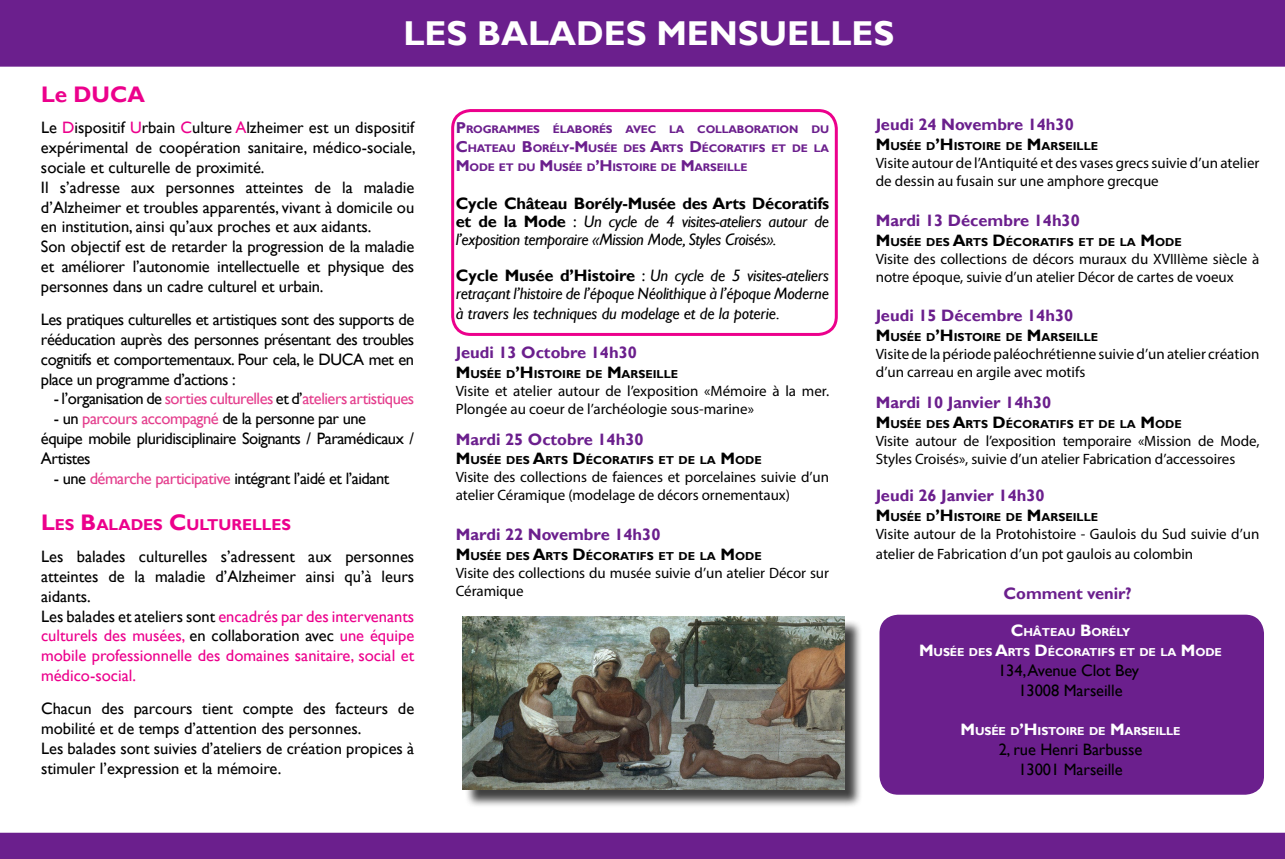
<style>
.page{position:relative;width:1285px;height:859px;background:#fff}
.page>*{position:absolute;margin:0;border:0;box-sizing:border-box;transform-origin:0 0}
.t1{font:700 34.5px "Gill Sans";color:#fff}
.t2{font:700 22.5px "Gill Sans";color:#ec008c}
.t3{font:16.5px/19.8px "Gill Sans";color:#000}
.t4{font:italic 16.5px/18px "Gill Sans";letter-spacing:-.01em;color:#000;text-align:justify}
.t5{font:700 16.5px "Gill Sans";color:#6b1f8d}
.t6{font:16.5px/19.8px "Gill Sans";letter-spacing:-.03em;color:#000}
.t7{font:16.5px "Gill Sans";letter-spacing:-.03em;color:#e43e8d}
.t8{font:700 15.75px "Gill Sans";color:#ec008c}
.t9{font:15px/18px "Myriad Pro";letter-spacing:-.005em;color:#000}
.t10{font:700 11.55px "Gill Sans";color:#000}
.t11{font:700 11.55px/19.8px "Gill Sans";letter-spacing:-.005em;color:#fff;text-align:center}
.t12{font:700 10.95px/18.9px "Gill Sans";letter-spacing:-.015em;color:#6b1f8d;text-align:justify}
.s1{color:#ec008c}
.s2{color:#000}
.s3{color:#e43e8d}
.s4{font-size:22.5px}
.s5{font-size:15.75px}
.s6{font-weight:700;font-style:normal}
.s7{font-style:normal}
.s8{font-size:16.5px}
</style>
<div class="page">
<div style="left:880px;top:615px;width:382px;height:179px;background:#6b1f8d;border-radius:18px"></div>
<div style="left:879px;top:615px;width:384px;height:180px;border:2px solid #6b1f8d;border-radius:18px"></div>
<div style="left:0;top:0;width:1284px;height:67px;background:#6b1f8d"></div>
<div style="left:464px;top:619px;width:398px;height:189px;background:#000;opacity:.75"></div>
<img style="left:462px;top:616px;width:382px;height:173px">
<div style="left:0;top:833px;width:1284px;height:26px;background:#6b1f8d"></div>
<div style="left:451px;top:109px;width:386px;height:227px;border:3px solid #ec008c;border-radius:18px"></div>
<h1 class="t1" style="left:403px;top:12px;width:492px">LES BALADES MENSUELLES</h1>
<h2 class="t2" style="left:41px;top:81px;width:105px">Le DUCA</h2>
<p class="t3" style="left:41px;top:118px;width:376px">Le <span class="s1">D</span>ispositif <span class="s1">U</span>rbain <span class="s1">C</span>ulture <span class="s1">A</span>lzheimer est un dispositif expérimental de coopération sanitaire, médico-sociale, sociale et culturelle de proximité.<br>Il s’adresse aux personnes atteintes de la maladie d’Alzheimer et troubles apparentés, vivant à domicile ou en institution, ainsi qu’aux proches et aux aidants.<br>Son objectif est de retarder la progression de la maladie et améliorer l’autonomie intellectuelle et physique des personnes dans un cadre culturel et urbain.</p>
<p class="t3" style="left:41px;top:310px;width:375px;text-align:justify">Les pratiques culturelles et artistiques sont des supports de rééducation auprès des personnes présentant des troubles cognitifs et comportementaux. Pour cela, le DUCA met en place un programme d’actions :</p>
<p class="t7" style="left:54px;top:389px;width:362px"><span class="s2">- l’organisation de</span> sorties culturelles <span class="s2">et d’</span>ateliers artistiques</p>
<p class="t6" style="left:41px;top:409px;width:375px;text-indent:13px">- un <span class="s3">parcours accompagné</span> de la personne par une<br>équipe mobile pluridisciplinaire Soignants / Paramédicaux /<br>Artistes</p>
<p class="t6" style="left:54px;top:468px;width:337px">- une <span class="s3">démarche participative</span> intégrant l’aidé et l’aidant</p>
<p class="t8" style="left:41px;top:516px;width:251px"><span class="s4">L</span>ES <span class="s4">B</span>ALADES <span class="s4">C</span>ULTURELLES</p>
<p class="t3" style="left:41px;top:547px;width:375px">Les balades culturelles s’adressent aux personnes atteintes de la maladie d’Alzheimer ainsi qu’à leurs aidants.<br>Les balades et ateliers sont <span class="s1">encadrés par des intervenants culturels des musées,</span> en collaboration avec <span class="s1">une équipe mobile professionnelle des domaines sanitaire, social et médico-social.</span></p>
<p class="t3" style="left:41px;top:699px;width:375px">Chacun des parcours tient compte des facteurs de mobilité et de temps d’attention des personnes.<br>Les balades sont suivies d’ateliers de création propices à stimuler l’expression et la mémoire.</p>
<p class="t12" style="left:456px;top:120px;width:201px"><span class="s5">P</span>ROGRAMMES ÉLABORÉS AVEC</p>
<p class="t12" style="left:456px;top:120px;width:375px;text-indent:213px">LA COLLABORATION DU <span class="s5">C</span>HATEAU <span class="s5">B</span>ORÉLY<span class="s5">-M</span> USÉE DES <span class="s5">A</span>RTS <span class="s5">D</span> ÉCORATIFS ET DE LA <span class="s5">M</span>ODE ET DU <span class="s5">M</span> USÉE D<span class="s5">’H</span> ISTOIRE DE <span class="s5">M</span>ARSEILLE</p>
<p class="t4" style="left:456px;top:194px;width:375px"><span class="s6">Cycle Château Borély-Musée des Arts Décoratifs et de la Mode</span> <span class="s7">:</span> Un cycle de 4 visites-ateliers autour de l’exposition temporaire «Mission Mode, Styles Croisés».</p>
<p class="t4" style="left:456px;top:266px;width:375px"><span class="s6">Cycle Musée d’Histoire</span> <span class="s7">:</span> Un cycle de 5 visites-ateliers retraçant l’histoire de l’époque Néolithique à l’époque Moderne</p>
<p class="t4" style="left:456px;top:304px;width:325px">à travers les techniques du modelage et de la poterie.</p>
<p class="t5" style="left:456px;top:343px;width:182px">Jeudi 13 Octobre 14h30</p>
<p class="t10" style="left:456px;top:367px;width:224px"><span class="s8">M</span> USÉE D<span class="s8">’H</span> ISTOIRE DE <span class="s8">M</span>ARSEILLE</p>
<p class="t9" style="left:456px;top:382px;width:375px">Visite et atelier autour de l’exposition «Mémoire à la mer.<br>Plongée au coeur de l’archéologie sous-marine»</p>
<p class="t5" style="left:456px;top:429px;width:189px">Mardi 25 Octobre 14h30</p>
<p class="t10" style="left:456px;top:453px;width:307px"><span class="s8">M</span> USÉE DES <span class="s8">A</span>RTS <span class="s8">D</span>ÉCORATIFS ET DE LA <span class="s8">M</span> ODE</p>
<p class="t9" style="left:456px;top:468px;width:375px">Visite des collections de faiences et porcelaines suivie d’un atelier Céramique (modelage de décors ornementaux)</p>
<p class="t5" style="left:456px;top:524px;width:206px">Mardi 22 Novembre 14h30</p>
<p class="t10" style="left:456px;top:549px;width:307px"><span class="s8">M</span> USÉE DES <span class="s8">A</span>RTS <span class="s8">D</span>ÉCORATIFS ET DE LA <span class="s8">M</span> ODE</p>
<p class="t9" style="left:456px;top:563px;width:374px">Visite des collections du musée suivie d’un atelier Décor sur<br>Céramique</p>
<p class="t5" style="left:875px;top:115px;width:199px">Jeudi 24 Novembre 14h30</p>
<p class="t10" style="left:875px;top:139px;width:224px"><span class="s8">M</span> USÉE D<span class="s8">’H</span> ISTOIRE DE <span class="s8">M</span>ARSEILLE</p>
<p class="t9" style="left:875px;top:154px;width:385px">Visite autour de l’Antiquité et des vases grecs suivie d’un atelier de dessin au fusain sur une amphore grecque</p>
<p class="t5" style="left:875px;top:210px;width:205px">Mardi 13 Décembre 14h30</p>
<p class="t10" style="left:875px;top:235px;width:307px"><span class="s8">M</span> USÉE DES <span class="s8">A</span>RTS <span class="s8">D</span>ÉCORATIFS ET DE LA <span class="s8">M</span> ODE</p>
<p class="t9" style="left:875px;top:249px;width:385px">Visite des collections de décors muraux du XVIIIème siècle à notre époque, suivie d’un atelier Décor de cartes de voeux</p>
<p class="t5" style="left:875px;top:306px;width:199px">Jeudi 15 Décembre 14h30</p>
<p class="t10" style="left:875px;top:330px;width:224px"><span class="s8">M</span> USÉE D<span class="s8">’H</span> ISTOIRE DE <span class="s8">M</span>ARSEILLE</p>
<p class="t9" style="left:875px;top:345px;width:385px">Visite de la période paléochrétienne suivie d’un atelier création d’un carreau en argile avec motifs</p>
<p class="t5" style="left:875px;top:392px;width:177px">Mardi 10 Janvier 14h30</p>
<p class="t10" style="left:875px;top:417px;width:307px"><span class="s8">M</span> USÉE DES <span class="s8">A</span>RTS <span class="s8">D</span>ÉCORATIFS ET DE LA <span class="s8">M</span> ODE</p>
<p class="t9" style="left:875px;top:431px;width:385px">Visite autour de l’exposition temporaire «Mission de Mode,<br>Styles Croisés», suivie d’un atelier Fabrication d’accessoires</p>
<p class="t5" style="left:875px;top:486px;width:170px">Jeudi 26 Janvier 14h30</p>
<p class="t10" style="left:875px;top:510px;width:224px"><span class="s8">M</span> USÉE D<span class="s8">’H</span> ISTOIRE DE <span class="s8">M</span>ARSEILLE</p>
<p class="t9" style="left:875px;top:524px;width:385px;line-height:19.8px">Visite autour de la Protohistoire - Gaulois du Sud suivie d’un atelier de Fabrication d’un pot gaulois au colombin</p>
<p class="t5" style="left:1003px;top:583px;width:129px">Comment venir?</p>
<p class="t11" style="left:918px;top:623px;width:304px"><span class="s8">C</span>HÂTEAU <span class="s8">B</span>ORÉLY<br><span class="s8">M</span> USÉE DES <span class="s8">A</span>RTS <span class="s8">D</span>ÉCORATIFS ET DE LA <span class="s8">M</span> ODE</p>
<p class="t3" style="left:997px;top:661px;width:142px;text-align:center">134, Avenue Clot Bey<br>13008 Marseille</p>
<p class="t11" style="left:960px;top:722px;width:221px"><span class="s8">M</span> USÉE D<span class="s8">’H</span> ISTOIRE DE <span class="s8">M</span>ARSEILLE</p>
<p class="t3" style="left:998px;top:740px;width:145px;text-align:center">2, rue Henri Barbusse<br>13001 Marseille</p>
</div>
